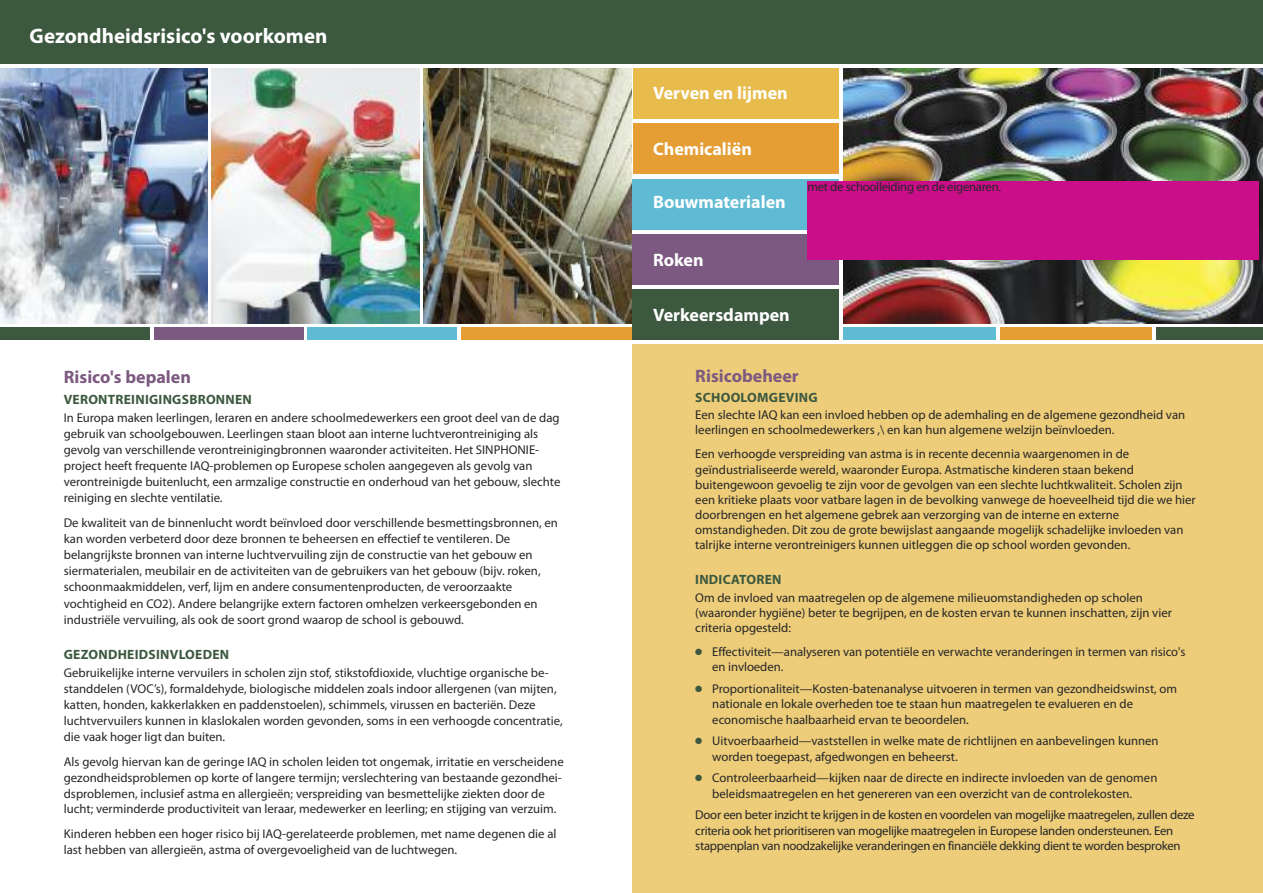
<style>
.page{position:relative;width:1263px;height:893px;background:#fff}
.page>*{position:absolute;margin:0;border:0;box-sizing:border-box;transform-origin:0 0}
.t1{font:700 21px "Myriad Pro";color:#fff}
.t2{font:700 18px "Myriad Pro";color:#fff}
.t3{font:700 18px "Myriad Pro";color:#7c5980}
.t4{font:700 13.5px "Myriad Pro";letter-spacing:.02em;color:#3c583f}
.t5{font:12.75px/16px "Myriad Pro";color:#272627}
.t6{font:12.75px/15.3px "Myriad Pro";letter-spacing:-.02em;color:#272627}
.s1{color:#3c583f}
</style>
<div class="page">
<div style="left:0;top:327px;width:150px;height:13px;background:#3c583f"></div>
<div style="left:154px;top:327px;width:149px;height:13px;background:#7c5980"></div>
<div style="left:307px;top:327px;width:150px;height:13px;background:#5fbbd4"></div>
<div style="left:461px;top:327px;width:170px;height:13px;background:#e49e34"></div>
<img style="left:424px;top:68px;width:208px;height:255px">
<div style="left:632px;top:344px;width:631px;height:549px;background:#edcd79"></div>
<img style="left:0;top:68px;width:208px;height:255px">
<img style="left:212px;top:68px;width:207px;height:255px">
<div style="left:634px;top:68px;width:205px;height:50px;background:#e7bc4c"></div>
<div style="left:634px;top:123px;width:205px;height:51px;background:#e49e34"></div>
<div style="left:633px;top:179px;width:206px;height:50px;background:#5fbbd4"></div>
<div style="left:632px;top:234px;width:207px;height:51px;background:#7c5980"></div>
<div style="left:632px;top:290px;width:207px;height:50px;background:#3c583f"></div>
<img style="left:843px;top:68px;width:420px;height:255px">
<div style="left:0;top:0;width:1263px;height:64px;background:#3c583f"></div>
<div style="left:843px;top:327px;width:153px;height:13px;background:#5fbbd4"></div>
<div style="left:1000px;top:327px;width:152px;height:13px;background:#e49e34"></div>
<div style="left:1156px;top:327px;width:107px;height:13px;background:#3c583f"></div>
<div style="left:807px;top:181px;width:452px;height:78px;background:#ca0d89"></div>
<h1 class="t1" style="left:30px;top:28px;width:299px">Gezondheidsrisico's voorkomen</h1>
<h2 class="t3" style="left:64px;top:371px;width:129px">Risico's bepalen</h2>
<p class="t4" style="left:64px;top:394px;width:190px">VERONTREINIGINGSBRONNEN</p>
<p class="t5" style="left:64px;top:411px;width:498px">In Europa maken leerlingen, leraren en andere schoolmedewerkers een groot deel van de dag gebruik van schoolgebouwen. Leerlingen staan bloot aan interne luchtverontreiniging als gevolg van verschillende verontreinigingbronnen waaronder activiteiten. Het SINPHONIE&shy;project heeft frequente IAQ-problemen op Europese scholen aangegeven als gevolg van verontreinigde buitenlucht, een armzalige constructie en onderhoud van het gebouw, slechte reiniging en slechte ventilatie.</p>
<p class="t5" style="left:64px;top:516px;width:496px">De kwaliteit van de binnenlucht wordt beïnvloed door verschillende besmettingsbronnen, en kan worden verbeterd door deze bronnen te beheersen en effectief te ventileren. De belangrijkste bronnen van interne luchtvervuiling zijn de constructie van het gebouw en siermaterialen, meubilair en de activiteiten van de gebruikers van het gebouw (bijv. roken, schoonmaakmiddelen, verf, lijm en andere consumentenproducten, de veroorzaakte vochtigheid en CO2). Andere belangrijke extern factoren omhelzen verkeersgebonden en industriële vervuiling, als ook de soort grond waarop de school is gebouwd.</p>
<p class="t4" style="left:64px;top:650px;width:167px">GEZONDHEIDSINVLOEDEN</p>
<p class="t5" style="left:64px;top:666px;width:500px">Gebruikelijke interne vervuilers in scholen zijn stof, stikstofdioxide, vluchtige organische be&shy;standdelen (VOC’s), formaldehyde, biologische middelen zoals indoor allergenen (van mijten, katten, honden, kakkerlakken en paddenstoelen), schimmels, virussen en bacteriën. Deze luchtvervuilers kunnen in klaslokalen worden gevonden, soms in een verhoogde concentratie, die vaak hoger ligt dan buiten.</p>
<p class="t5" style="left:64px;top:754px;width:501px">Als gevolg hiervan kan de geringe IAQ in scholen leiden tot ongemak, irritatie en verscheidene gezondheidsproblemen op korte of langere termijn; verslechtering van bestaande gezondhei&shy;dsproblemen, inclusief astma en allergieën; verspreiding van besmettelijke ziekten door de lucht; verminderde productiviteit van leraar, medewerker en leerling; en stijging van verzuim.</p>
<p class="t5" style="left:64px;top:827px;width:494px">Kinderen hebben een hoger risico bij IAQ-gerelateerde problemen, met name degenen die al last hebben van allergieën, astma of overgevoeligheid van de luchtwegen.</p>
<h2 class="t2" style="left:653px;top:87px;width:136px">Verven en lijmen</h2>
<h2 class="t2" style="left:653px;top:142px;width:100px">Chemicaliën</h2>
<h2 class="t2" style="left:653px;top:195px;width:134px">Bouwmaterialen</h2>
<h2 class="t2" style="left:653px;top:253px;width:52px">Roken</h2>
<h2 class="t2" style="left:653px;top:308px;width:138px">Verkeersdampen</h2>
<p class="t6" style="left:807px;top:180px;width:195px">met de schoolleiding en de eigenaren.</p>
<h2 class="t3" style="left:695px;top:370px;width:105px">Risicobeheer</h2>
<p class="t4" style="left:695px;top:392px;width:124px">SCHOOLOMGEVING</p>
<p class="t5" style="left:695px;top:408px;width:491px;line-height:15.1px">Een slechte IAQ kan een invloed hebben op de ademhaling en de algemene gezondheid van leerlingen en schoolmedewerkers ,\ en kan hun algemene welzijn beïnvloeden.</p>
<p class="t5" style="left:695px;top:448px;width:502px;line-height:15.1px">Een verhoogde verspreiding van astma is in recente decennia waargenomen in de geïndustrialiseerde wereld, waaronder Europa. Astmatische kinderen staan bekend buitengewoon gevoelig te zijn voor de gevolgen van een slechte luchtkwaliteit. Scholen zijn een kritieke plaats voor vatbare lagen in de bevolking vanwege de hoeveelheid tijd die we hier doorbrengen en het algemene gebrek aan verzorging van de interne en externe omstandigheden. Dit zou de grote bewijslast aangaande mogelijk schadelijke invloeden van talrijke interne verontreinigers kunnen uitleggen die op school worden gevonden.</p>
<p class="t4" style="left:695px;top:575px;width:88px">INDICATOREN</p>
<p class="t5" style="left:695px;top:591px;width:478px;line-height:15.1px">Om de invloed van maatregelen op de algemene milieuomstandigheden op scholen (waaronder hygiëne) beter te begrijpen, en de kosten ervan te kunnen inschatten, zijn vier criteria opgesteld:</p>
<p class="t5" style="left:712px;top:645px;width:475px;line-height:15.3px;text-indent:-17px"><span class="s1">●</span> Effectiviteit—analyseren van potentiële en verwachte veranderingen in termen van risico's en invloeden.</p>
<p class="t5" style="left:712px;top:682px;width:466px;line-height:15.3px;text-indent:-17px"><span class="s1">●</span> Proportionaliteit—Kosten-batenanalyse uitvoeren in termen van gezondheidswinst, om nationale en lokale overheden toe te staan hun maatregelen te evalueren en de economische haalbaarheid ervan te beoordelen.</p>
<p class="t5" style="left:712px;top:734px;width:448px;line-height:15.3px;text-indent:-17px"><span class="s1">●</span> Uitvoerbaarheid—vaststellen in welke mate de richtlijnen en aanbevelingen kunnen worden toegepast, afgedwongen en beheerst.</p>
<p class="t5" style="left:712px;top:771px;width:447px;line-height:15.3px;text-indent:-17px"><span class="s1">●</span> Controleerbaarheid—kijken naar de directe en indirecte invloeden van de genomen beleidsmaatregelen en het genereren van een overzicht van de controlekosten.</p>
<p class="t6" style="left:695px;top:808px;width:501px">Door een beter inzicht te krijgen in de kosten en voordelen van mogelijke maatregelen, zullen deze criteria ook het prioritiseren van mogelijke maatregelen in Europese landen ondersteunen. Een stappenplan van noodzakelijke veranderingen en financiële dekking dient te worden besproken</p>
</div>
